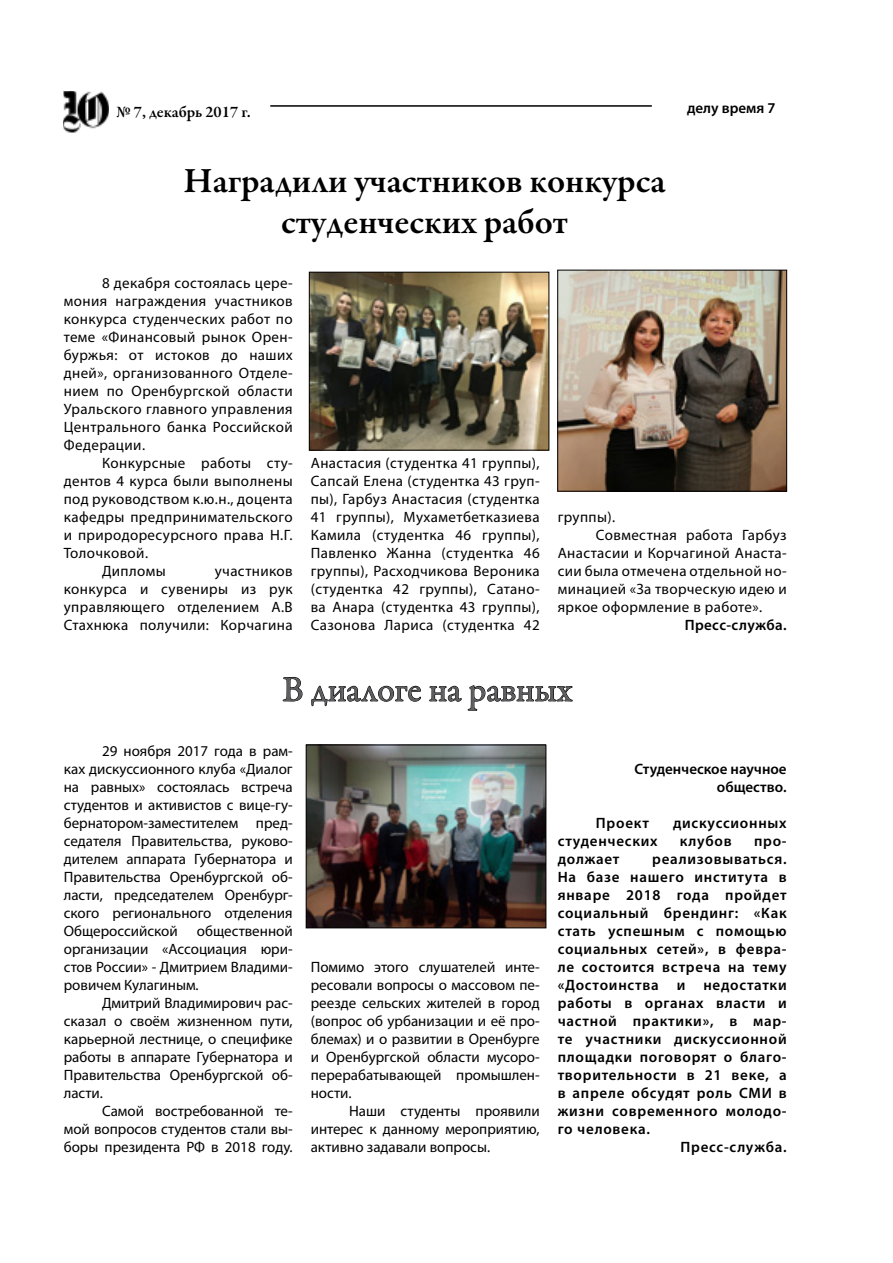
<style>
.page{position:relative;width:893px;height:1263px;background:#fff}
.page>*{position:absolute;margin:0;border:0;box-sizing:border-box;transform-origin:0 0}
.t1{font:600 36px/41.4px "Garamond Premr Pro";color:#000;text-align:center}
.t2{font:36px "Garamond Premr Pro";letter-spacing:-.005em;color:#5d5d60}
.t3{font:600 16.5px "Garamond Premr Pro";color:#000}
.t4{font:15px/18px "Myriad Pro";letter-spacing:.02em;color:#000;text-align:justify}
.t5{font:600 15px "Myriad Pro";letter-spacing:.05em;color:#000}
.t6{font:600 15px/18px "Myriad Pro";color:#000;text-align:right}
.t7{font:600 15px "Myriad Pro";letter-spacing:.025em;color:#000}
</style>
<div class="page">
<hr style="left:270px;top:105px;width:382px;height:2px;background:#000">
<img style="left:63px;top:91px;width:46px;height:41px">
<img style="left:559px;top:272px;width:226px;height:218px">
<div style="left:557px;top:270px;width:230px;height:222px;border:1px solid #000"></div>
<img style="left:311px;top:274px;width:236px;height:174px">
<div style="left:309px;top:272px;width:240px;height:178px;border:1px solid #000"></div>
<img style="left:308px;top:747px;width:236px;height:179px">
<div style="left:306px;top:745px;width:240px;height:183px;border:1px solid #000"></div>
<svg style="left:282px;top:676px;width:21px;height:26px"></svg>
<svg style="left:311px;top:685px;width:110px;height:22px"></svg>
<svg style="left:429px;top:685px;width:144px;height:26px"></svg>
<p class="t3" style="left:116px;top:102px;width:136px">№ 7, декабрь 2017 г.</p>
<p class="t6" style="left:687px;top:99px;width:90px">делу время 7</p>
<h1 class="t1" style="left:183px;top:161px;width:484px">Наградили участников конкурса студенческих работ</h1>
<p class="t4" style="left:64px;top:274px;width:230px;text-indent:38px">8 декабря состоялась цере&shy;мония награждения участников конкурса студенческих работ по теме «Финансовый рынок Орен&shy;буржья: от истоков до наших дней», организованного Отделе&shy;нием по Оренбургской области Уральского главного управления Центрального банка Российской Федерации.</p>
<p class="t4" style="left:102px;top:454px;width:192px">Конкурсные работы сту-</p>
<p class="t4" style="left:64px;top:472px;width:230px">дентов 4 курса были выполнены</p>
<p class="t4" style="left:64px;top:490px;width:230px">под руководством к.ю.н., доцента</p>
<p class="t4" style="left:64px;top:508px;width:230px">кафедры предпринимательского</p>
<p class="t4" style="left:64px;top:526px;width:230px">и природоресурсного права Н.Г.</p>
<p class="t4" style="left:64px;top:544px;width:86px">Толочковой.</p>
<p class="t4" style="left:102px;top:562px;width:65px">Дипломы</p>
<p class="t4" style="left:64px;top:562px;width:230px;text-indent:151px">участников конкурса и сувениры из рук управляющего отделением А.В Стахнюка получили: Корчагина</p>
<p class="t4" style="left:311px;top:454px;width:230px">Анастасия (студентка 41 группы), Сапсай Елена (студентка 43 груп&shy;пы), Гарбуз Анастасия (студентка 41 группы), Мухаметбетказиева Камила (студентка 46 группы), Павленко Жанна (студентка 46 группы), Расходчикова Вероника (студентка 42 группы), Сатано&shy;ва Анара (студентка 43 группы), Сазонова Лариса (студентка 42</p>
<p class="t4" style="left:558px;top:508px;width:59px">группы).</p>
<p class="t4" style="left:596px;top:526px;width:192px">Совместная работа Гарбуз</p>
<p class="t4" style="left:558px;top:544px;width:230px">Анастасии и Корчагиной Анаста-</p>
<p class="t4" style="left:558px;top:562px;width:230px">сии была отмечена отдельной но-</p>
<p class="t4" style="left:558px;top:580px;width:230px">минацией «За творческую идею и</p>
<p class="t4" style="left:558px;top:598px;width:206px">яркое оформление в работе».</p>
<p class="t7" style="left:685px;top:615px;width:103px">Пресс-служба.</p>
<h1 class="t2" style="left:282px;top:668px;width:291px">В диалоге на равных</h1>
<p class="t4" style="left:64px;top:742px;width:230px;text-indent:38px">29 ноября 2017 года в рам&shy;ках дискуссионного клуба «Диалог на равных» состоялась встреча студентов и активистов с вице-гу&shy;бернатором-заместителем пред&shy;седателя Правительства, руково&shy;дителем аппарата Губернатора и Правительства Оренбургской об&shy;ласти, председателем Оренбург&shy;ского регионального отделения Общероссийской</p>
<p class="t4" style="left:64px;top:922px;width:230px;text-indent:133px">общественной организации «Ассоциация юри&shy;стов России» - Дмитрием Владими&shy;ровичем Кулагиным.</p>
<p class="t4" style="left:64px;top:994px;width:230px;text-indent:38px">Дмитрий Владимирович рас&shy;сказал о своём жизненном пути, карьерной лестнице, о специфике работы в аппарате Губернатора и Правительства Оренбургской об&shy;ласти.</p>
<p class="t4" style="left:64px;top:1102px;width:230px;text-indent:38px">Самой востребованной те&shy;мой вопросов студентов стали вы&shy;боры президента РФ в 2018 году.</p>
<p class="t4" style="left:311px;top:958px;width:230px">Помимо этого слушателей инте&shy;ресовали вопросы о массовом пе&shy;реезде сельских жителей в город (вопрос об урбанизации и её про&shy;блемах) и о развитии в Оренбурге и Оренбургской области мусоро&shy;перерабатывающей промышлен&shy;ности.</p>
<p class="t4" style="left:311px;top:1102px;width:230px;text-indent:38px">Наши студенты проявили интерес к данному мероприятию, активно задавали вопросы.</p>
<p class="t6" style="left:634px;top:760px;width:154px">Студенческое научное общество.</p>
<p class="t5" style="left:596px;top:813px;width:54px">Проект</p>
<p class="t5" style="left:673px;top:813px;width:115px">дискуссионных</p>
<p class="t5" style="left:558px;top:831px;width:101px">студенческих</p>
<p class="t5" style="left:680px;top:831px;width:53px">клубов</p>
<p class="t5" style="left:754px;top:831px;width:34px">про-</p>
<p class="t5" style="left:558px;top:849px;width:63px">должает</p>
<p class="t5" style="left:652px;top:849px;width:136px">реализовываться.</p>
<p class="t5" style="left:558px;top:867px;width:230px">На базе нашего института в</p>
<p class="t5" style="left:558px;top:885px;width:230px">январе 2018 года пройдет</p>
<p class="t5" style="left:558px;top:903px;width:230px">социальный брендинг: «Как</p>
<p class="t5" style="left:558px;top:921px;width:230px">стать успешным с помощью</p>
<p class="t5" style="left:558px;top:939px;width:230px">социальных сетей», в февра-</p>
<p class="t5" style="left:558px;top:957px;width:230px">ле состоится встреча на тему</p>
<p class="t5" style="left:558px;top:975px;width:230px">«Достоинства и недостатки</p>
<p class="t5" style="left:558px;top:993px;width:230px">работы в органах власти и</p>
<p class="t5" style="left:558px;top:1011px;width:230px">частной практики», в мар-</p>
<p class="t5" style="left:558px;top:1029px;width:230px">те участники дискуссионной</p>
<p class="t5" style="left:558px;top:1047px;width:230px">площадки поговорят о благо-</p>
<p class="t5" style="left:558px;top:1065px;width:230px">творительности в 21 веке, а</p>
<p class="t5" style="left:558px;top:1083px;width:230px">в апреле обсудят роль СМИ в</p>
<p class="t5" style="left:558px;top:1101px;width:230px">жизни современного молодо-</p>
<p class="t5" style="left:558px;top:1119px;width:94px">го человека.</p>
<p class="t5" style="left:680px;top:1137px;width:108px">Пресс-служба.</p>
</div>
